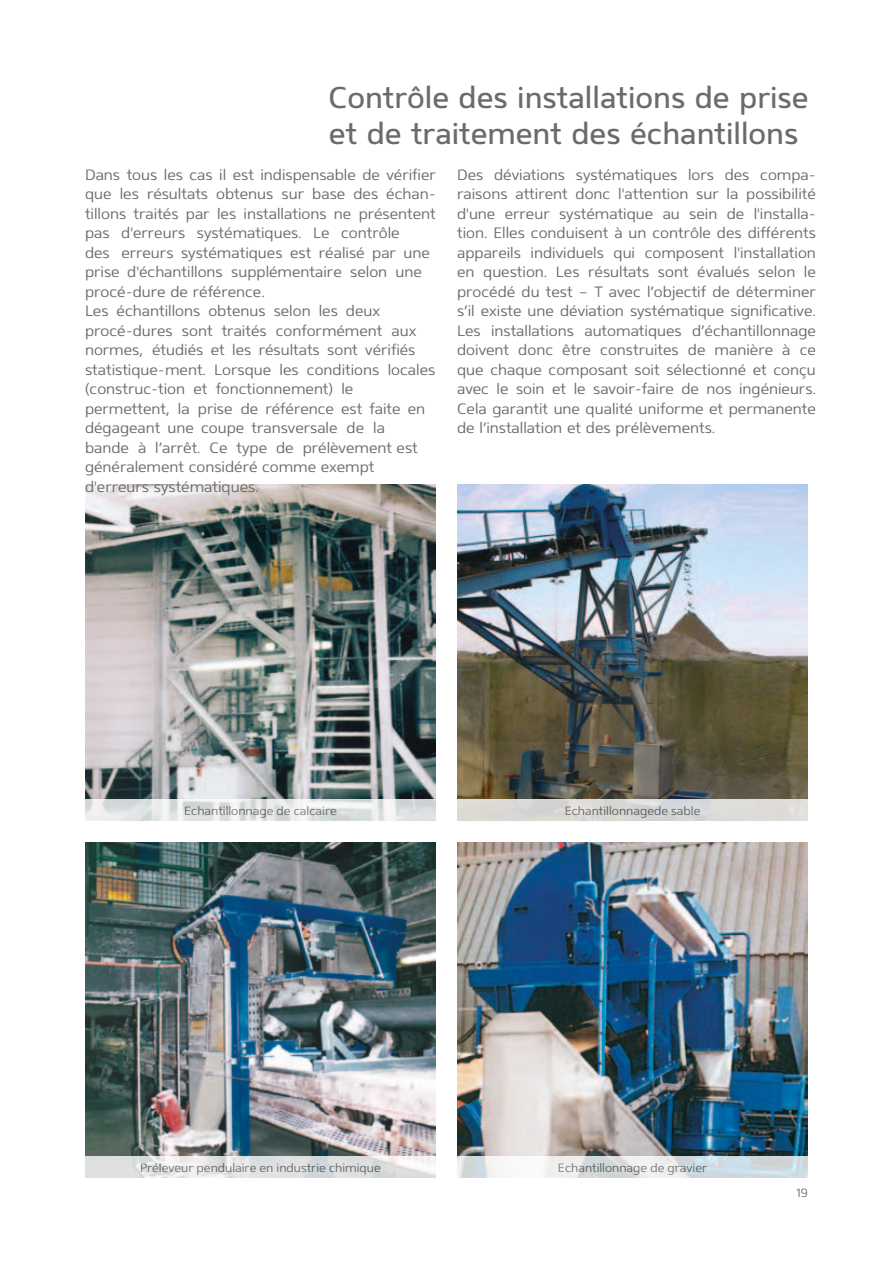
<style>
.page{position:relative;width:893px;height:1263px;background:#fff}
.page>*{position:absolute;margin:0;border:0;box-sizing:border-box;transform-origin:0 0}
.t1{font:30px/36px "Mentone";color:#6b6b6b}
.t2{font:300 15px/19.5px "Mentone";color:#6b6b6b}
.t3{font:300 12px "Mentone";color:#6b6b6b}
</style>
<div class="page">
<img style="left:85px;top:842px;width:351px;height:315px">
<img style="left:457px;top:842px;width:351px;height:315px">
<img style="left:85px;top:485px;width:351px;height:314px">
<img style="left:457px;top:485px;width:351px;height:314px">
<svg style="left:85px;top:799px;width:351px;height:22px"></svg>
<div style="left:457px;top:799px;width:351px;height:22px;background:#dcdad7"></div>
<svg style="left:85px;top:1157px;width:351px;height:21px;background:#e1e3e3"></svg>
<svg style="left:457px;top:1157px;width:351px;height:21px"></svg>
<h1 class="t1" style="left:329px;top:79px;width:481px">Contrôle des installations de prise et de traitement des échantillons</h1>
<p class="t2" style="left:85px;top:164px;width:352px">Dans tous les cas il est indispensable de vérifier que les résultats obtenus sur base des échan&shy;tillons traités par les installations ne présentent pas d'erreurs systématiques. Le contrôle<br>des erreurs systématiques est réalisé par une prise d'échantillons supplémentaire selon une procé-dure de référence.<br>Les échantillons obtenus selon les deux procé-dures sont traités conformément aux normes, étudiés et les résultats sont vérifiés statistique-ment. Lorsque les conditions locales (construc-tion et fonctionnement) le permettent, la prise de référence est faite en dégageant une coupe transversale de la<br>bande à l’arrêt. Ce type de prélèvement est généralement considéré comme exempt d'erreurs systématiques.</p>
<p class="t2" style="left:457px;top:164px;width:360px;text-align:justify">Des déviations systématiques lors des compa&shy;raisons attirent donc l'attention sur la possibilité d'une erreur systématique au sein de l'installa&shy;tion. Elles conduisent à un contrôle des différents appareils individuels qui composent l'installation en question. Les résultats sont évalués selon le procédé du test – T avec l’objectif de déterminer s’il existe une déviation systématique significative.<br>Les installations automatiques d’échantillonnage doivent donc être construites de manière à ce que chaque composant soit sélectionné et conçu avec le soin et le savoir-faire de nos ingénieurs.<br>Cela garantit une qualité uniforme et permanente de l’installation et des prélèvements.</p>
<p class="t3" style="left:184px;top:803px;width:154px">Echantillonnage de calcaire</p>
<p class="t3" style="left:565px;top:803px;width:137px">Echantillonnagede sable</p>
<p class="t3" style="left:140px;top:1160px;width:242px">Préleveur pendulaire en industrie chimique</p>
<p class="t3" style="left:558px;top:1160px;width:151px">Echantillonnage de gravier</p>
<p class="t3" style="left:796px;top:1186px;width:13px">19</p>
</div>
